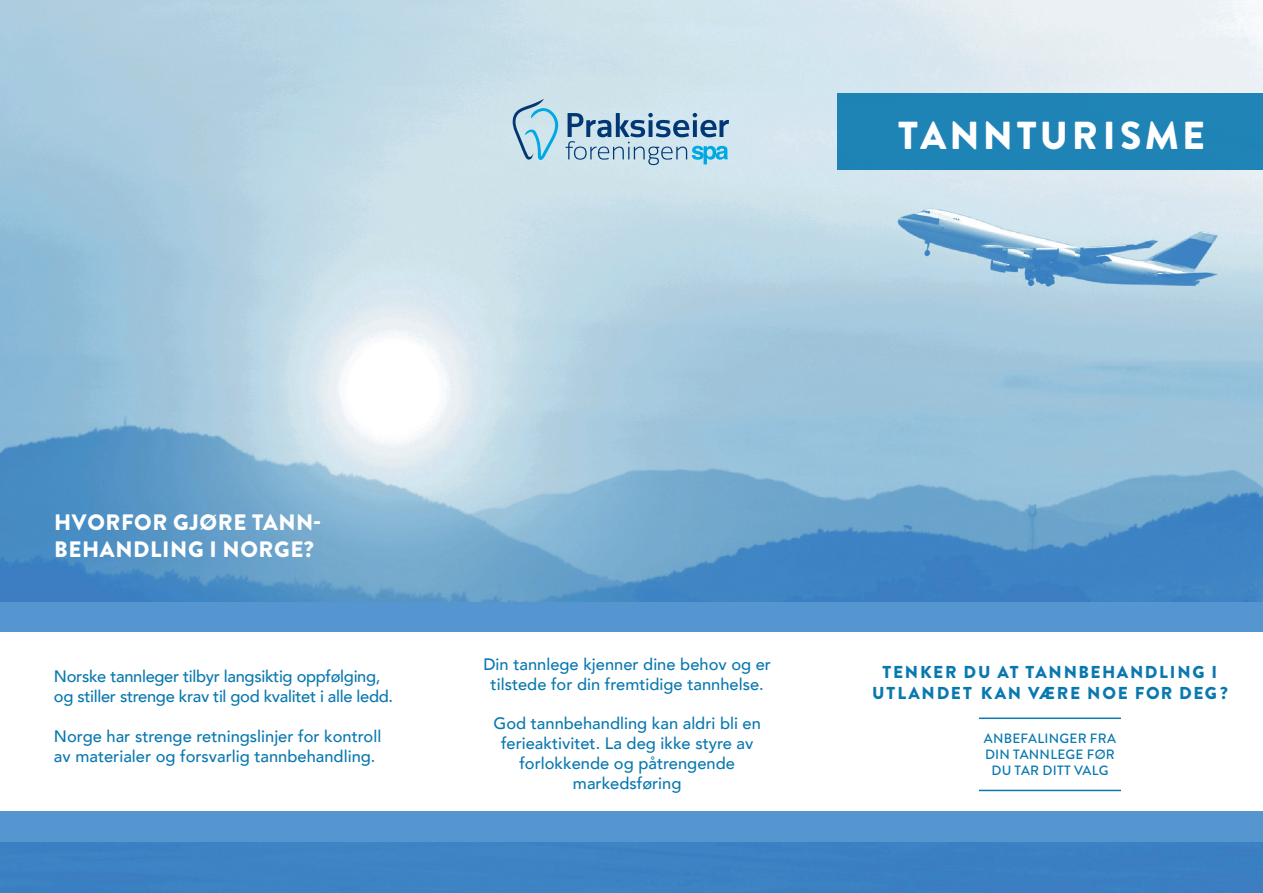
<style>
.page{position:relative;width:1263px;height:893px;background:#fff}
.page>*{position:absolute;margin:0;border:0;box-sizing:border-box;transform-origin:0 0}
.t1{font:900 39px "Brandon Grotesque";letter-spacing:.08em;color:#fff}
.t2{font:900 22.35px/26.7px "Brandon Grotesque";letter-spacing:.03em;color:#fff}
.t3{font:900 17.25px/20.7px "Brandon Grotesque";letter-spacing:.1em;color:#0978af;text-align:center}
.t4{font:500 16.5px/19.8px "Avenir";color:#0978af;text-align:center}
.t5{font:500 16.5px/19.8px "Avenir";letter-spacing:-.02em;color:#0978af}
.t6{font:500 13.5px/16.2px "Brandon Grotesque";letter-spacing:.02em;color:#0978af;text-align:center}
</style>
<div class="page">
<img style="left:0;top:0;width:1263px;height:893px">
<div style="left:0;top:602px;width:1263px;height:240px;background:#5696d0"></div>
<div style="left:0;top:632px;width:1263px;height:179px;background:#fff"></div>
<div style="left:838px;top:94px;width:425px;height:76px;background:#1f83b5"></div>
<hr style="left:979px;top:717px;width:142px;height:2px;background:#0978af">
<hr style="left:979px;top:790px;width:142px;height:1px;background:#0978af">
<svg style="left:566px;top:113px;width:163px;height:52px;background:#99bbd1"></svg>
<svg style="left:513px;top:98px;width:45px;height:62px;background:#a5cfdf"></svg>
<h2 class="t2" style="left:54px;top:510px;width:269px">HVORFOR GJØRE TANN-<br>BEHANDLING I NORGE?</h2>
<h1 class="t1" style="left:898px;top:108px;width:308px">TANNTURISME</h1>
<p class="t4" style="left:483px;top:653px;width:289px">Din tannlege kjenner dine behov og er tilstede for din fremtidige tannhelse.</p>
<p class="t4" style="left:493px;top:713px;width:269px">God tannbehandling kan aldri bli en ferieaktivitet. La deg ikke styre av forlokkende og påtrengende markedsføring</p>
<p class="t3" style="left:872px;top:662px;width:357px">TENKER DU AT TANNBEHANDLING I<br>UTLANDET KAN VÆRE NOE FOR DEG ?</p>
<p class="t5" style="left:54px;top:666px;width:341px">Norske tannleger tilbyr langsiktig oppfølging, og stiller strenge krav til god kvalitet i alle ledd.</p>
<p class="t4" style="left:54px;top:725px;width:329px;text-align:left">Norge har strenge retningslinjer for kontroll av materialer og forsvarlig tannbehandling.</p>
<p class="t6" style="left:984px;top:730px;width:134px">ANBEFALINGER FRA<br>DIN TANNLEGE FØR<br>DU TAR DITT VALG</p>
</div>
